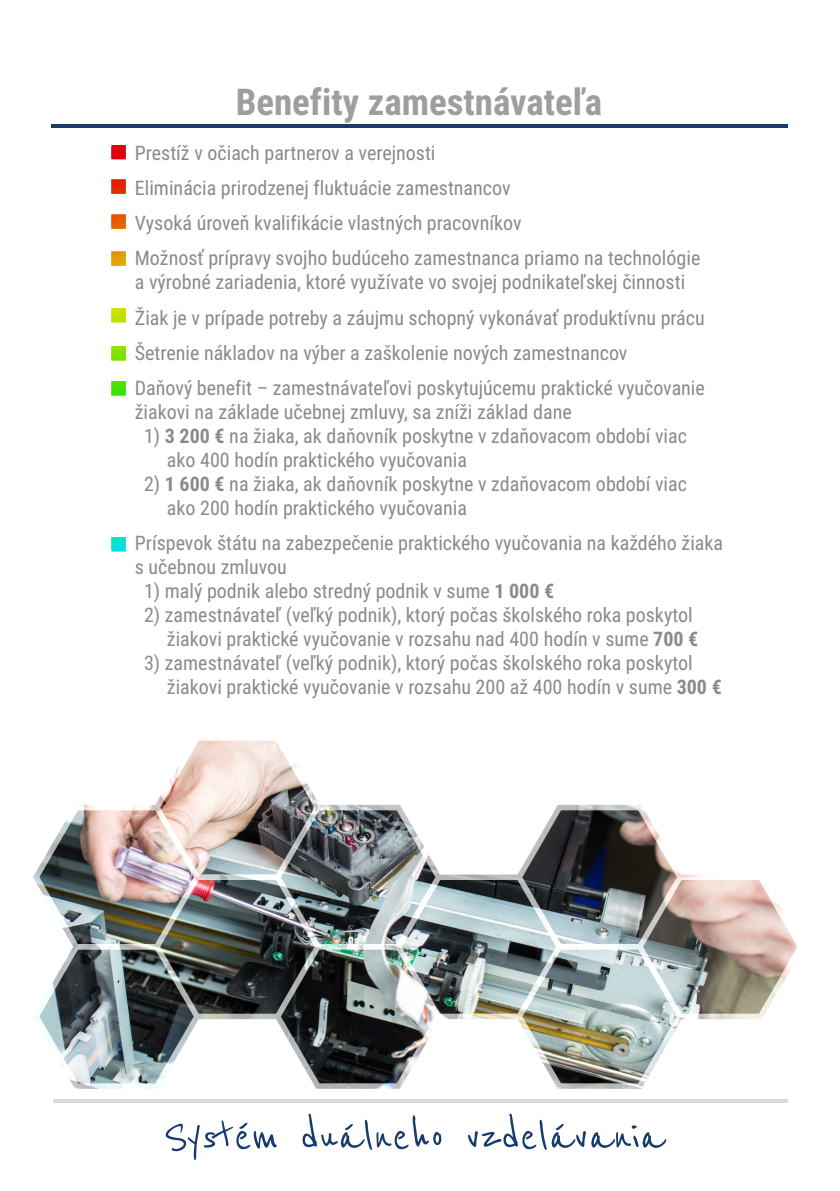
<style>
.page{position:relative;width:840px;height:1191px;background:#fff}
.page>*{position:absolute;margin:0;border:0;box-sizing:border-box;transform-origin:0 0}
.t1{font:51.6px "Reenie Beanie";color:#173b6e}
.t2{font:700 36.8px "Roboto Condensed";color:#9e9e9e}
.t3{font:20px/35.2px "Roboto Condensed";color:#8a8a8a}
.s1{font-weight:700}
</style>
<div class="page">
<svg style="left:111px;top:145px;width:15px;height:406px"></svg>
<hr style="left:51px;top:124px;width:736px;height:4px;background:#173b6e">
<hr style="left:53px;top:1099px;width:734px;height:3px;background:#d9d9d9">
<img style="left:33px;top:867px;width:765px;height:221px">
<img style="left:39px;top:740px;width:758px;height:343px">
<h2 class="t2" style="left:235px;top:87px;width:368px">Benefity zamestnávateľa</h2>
<p class="t3" style="left:135px;top:137px;width:566px">Prestíž v očiach partnerov a verejnosti<br>Eliminácia prirodzenej fluktuácie zamestnancov<br>Vysoká úroveň kvalifikácie vlastných pracovníkov<br>Možnosť prípravy svojho budúceho zamestnanca priamo na technológie</p>
<p class="t3" style="left:135px;top:267px;width:571px">a výrobné zariadenia, ktoré využívate vo svojej podnikateľskej činnosti Žiak je v prípade potreby a záujmu schopný vykonávať produktívnu prácu Šetrenie nákladov na výber a zaškolenie nových zamestnancov<br>Daňový benefit – zamestnávateľovi poskytujúcemu praktické vyučovanie</p>
<p class="t3" style="left:135px;top:396px;width:438px">žiakovi na základe učebnej zmluvy, sa zníži základ dane</p>
<p class="t3" style="left:167px;top:426px;width:521px;line-height:24px;text-indent:-23px">1) <span class="s1">3 200 €</span> na žiaka, ak daňovník poskytne v zdaňovacom období viac ako 400 hodín praktického vyučovania</p>
<p class="t3" style="left:167px;top:474px;width:521px;line-height:24px;text-indent:-23px">2) <span class="s1">1 600 €</span> na žiaka, ak daňovník poskytne v zdaňovacom období viac ako 200 hodín praktického vyučovania</p>
<p class="t3" style="left:135px;top:533px;width:589px;line-height:24px">Príspevok štátu na zabezpečenie praktického vyučovania na každého žiaka s učebnou zmluvou</p>
<p class="t3" style="left:144px;top:575px;width:411px">1) malý podnik alebo stredný podnik v sume <span class="s1">1 000 €</span></p>
<p class="t3" style="left:144px;top:605px;width:555px;line-height:24px;text-align:right">2) zamestnávateľ (veľký podnik), ktorý počas školského roka poskytol žiakovi praktické vyučovanie v rozsahu nad 400 hodín v sume <span class="s1">700 €</span></p>
<p class="t3" style="left:167px;top:653px;width:556px;line-height:24px;text-indent:-23px">3) zamestnávateľ (veľký podnik), ktorý počas školského roka poskytol žiakovi praktické vyučovanie v rozsahu 200 až 400 hodín v sume <span class="s1">300 €</span></p>
<h1 class="t1" style="left:163px;top:1111px;width:503px">Systém duálneho vzdelávania</h1>
</div>
